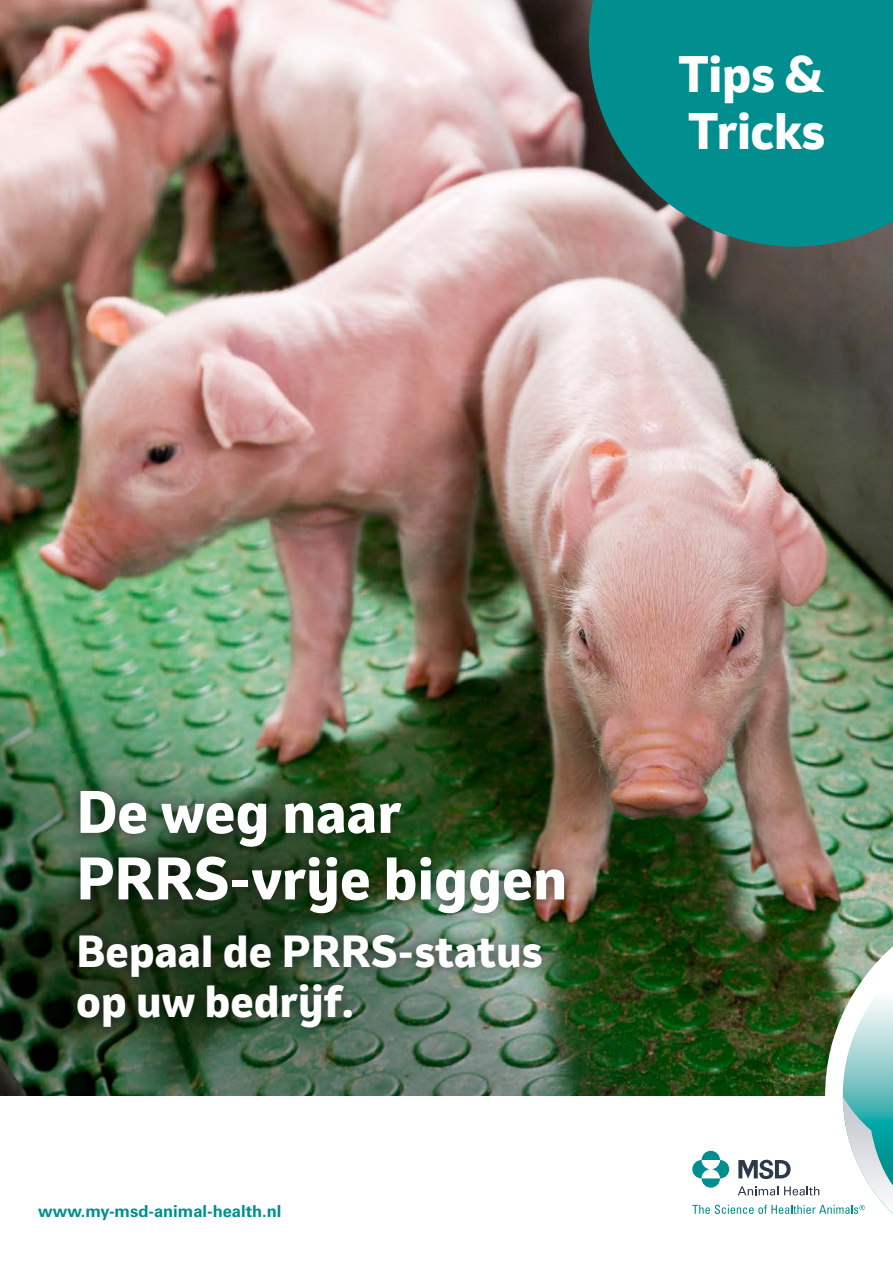
<style>
.page{position:relative;width:893px;height:1263px;background:#fff}
.page>*{position:absolute;margin:0;border:0;box-sizing:border-box;transform-origin:0 0}
.t1{font:800 55.5px/66.6px "Invention";letter-spacing:.01em;color:#fff}
.t2{font:800 47.85px/57.4px "Invention";color:#fff}
.t3{font:800 42px/50.4px "Invention";letter-spacing:.01em;color:#fff}
.t4{font:700 16.5px "Univers LT Std";color:#008e8e}
</style>
<div class="page">
<img style="left:0;top:0;width:893px;height:1095px">
<img style="left:692px;top:936px;width:201px;height:278px">
<svg style="left:589px;top:0;width:304px;height:247px;background:#128a8a"></svg>
<div style="left:64px;top:777px;width:514px;height:264px;background:#000;opacity:.6"></div>
<p class="t2" style="left:679px;top:45px;width:148px">Tips &amp;<br>Tricks</p>
<h1 class="t1" style="left:77px;top:779px;width:492px">De weg naar<br>PRRS-vrije biggen</h1>
<p class="t3" style="left:77px;top:926px;width:467px">Bepaal de PRRS-status op uw bedrijf.</p>
<p class="t4" style="left:38px;top:1201px;width:245px">www.my-msd-animal-health.nl</p>
</div>
